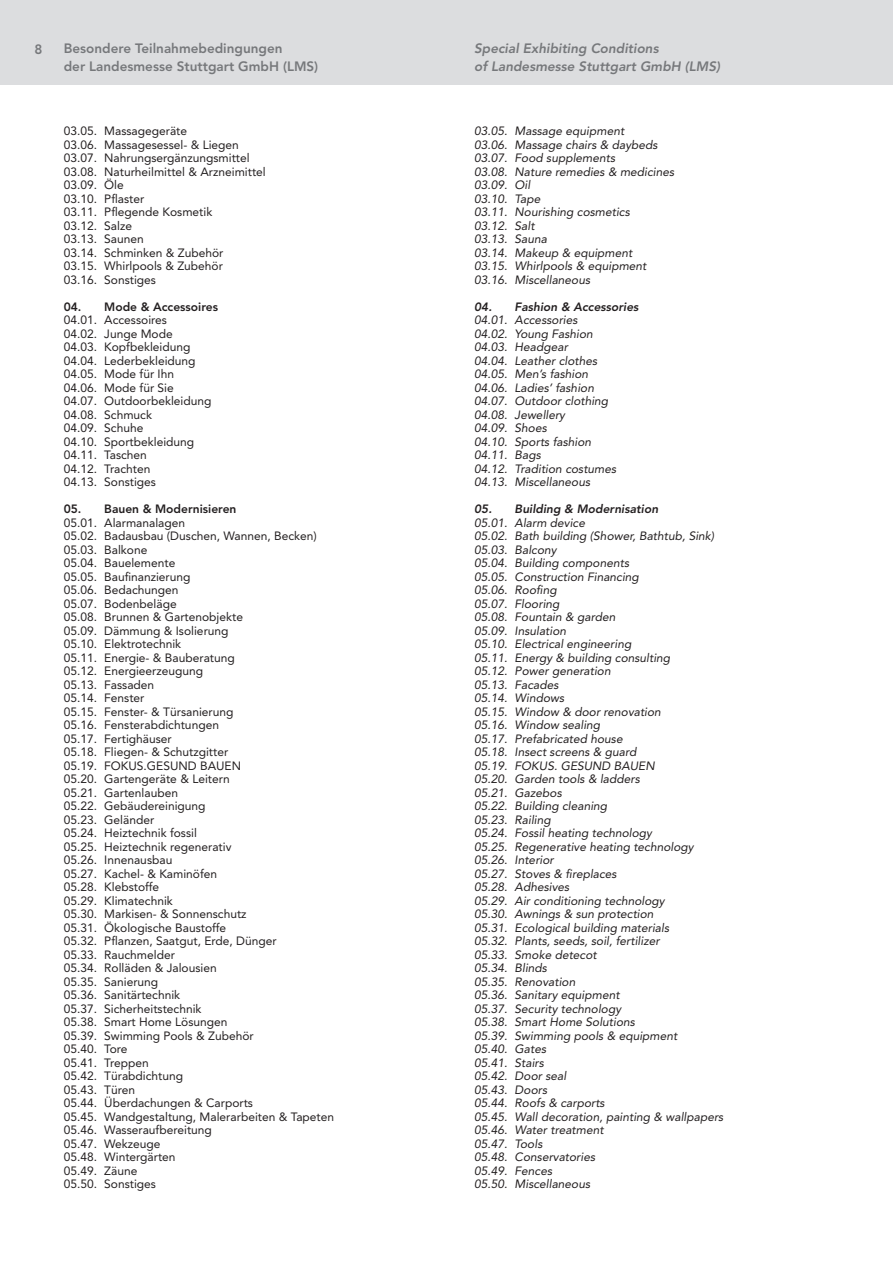
<style>
.page{position:relative;width:893px;height:1263px;background:#fff}
.page>*{position:absolute;margin:0;border:0;box-sizing:border-box;transform-origin:0 0}
.t1{font:800 13.5px/18px "Avenir";color:#76787b}
.t2{font:italic 800 13.5px/18px "Avenir";color:#76787b}
.t3{font:italic 12px/13.5px "Avenir";color:#231f20}
.t4{font:12px/13.5px "Avenir";color:#231f20}
.t5{font:italic 800 12px "Avenir";color:#231f20}
.t6{font:800 12px "Avenir";color:#231f20}
</style>
<div class="page">
<div style="left:0;top:0;width:893px;height:85px;background:#dcdddf"></div>
<p class="t1" style="left:35px;top:40px;width:9px">8</p>
<p class="t1" style="left:64px;top:39px;width:256px">Besondere Teilnahmebedingungen<br>der Landesmesse Stuttgart GmbH (LMS)</p>
<p class="t2" style="left:474px;top:39px;width:247px">Special Exhibiting Conditions<br>of Landesmesse Stuttgart GmbH (LMS)</p>
<p class="t4" style="left:64px;top:124px;width:204px">03.05. Massagegeräte<br>03.06. Massagesessel- &amp; Liegen<br>03.07. Nahrungsergänzungsmittel<br>03.08. Naturheilmittel &amp; Arzneimittel<br>03.09. Öle<br>03.10. Pflaster<br>03.11. Pflegende Kosmetik<br>03.12. Salze<br>03.13. Saunen<br>03.14. Schminken &amp; Zubehör<br>03.15. Whirlpools &amp; Zubehör<br>03.16. Sonstiges</p>
<p class="t6" style="left:64px;top:299px;width:156px">04. Mode &amp; Accessoires</p>
<p class="t4" style="left:64px;top:313px;width:149px">04.01. Accessoires<br>04.02. Junge Mode<br>04.03. Kopfbekleidung<br>04.04. Lederbekleidung<br>04.05. Mode für Ihn<br>04.06. Mode für Sie<br>04.07. Outdoorbekleidung<br>04.08. Schmuck<br>04.09. Schuhe<br>04.10. Sportbekleidung<br>04.11. Taschen<br>04.12. Trachten<br>04.13. Sonstiges</p>
<p class="t6" style="left:64px;top:502px;width:174px">05. Bauen &amp; Modernisieren</p>
<p class="t4" style="left:64px;top:516px;width:272px">05.01. Alarmanalagen<br>05.02. Badausbau (Duschen, Wannen, Becken)<br>05.03. Balkone<br>05.04. Bauelemente<br>05.05. Baufinanzierung<br>05.06. Bedachungen<br>05.07. Bodenbeläge<br>05.08. Brunnen &amp; Gartenobjekte<br>05.09. Dämmung &amp; Isolierung<br>05.10. Elektrotechnik<br>05.11. Energie- &amp; Bauberatung<br>05.12. Energieerzeugung<br>05.13. Fassaden<br>05.14. Fenster<br>05.15. Fenster- &amp; Türsanierung<br>05.16. Fensterabdichtungen<br>05.17. Fertighäuser<br>05.18. Fliegen- &amp; Schutzgitter<br>05.19. FOKUS.GESUND BAUEN<br>05.20. Gartengeräte &amp; Leitern<br>05.21. Gartenlauben<br>05.22. Gebäudereinigung<br>05.23. Geländer<br>05.24. Heiztechnik fossil<br>05.25. Heiztechnik regenerativ<br>05.26. Innenausbau<br>05.27. Kachel- &amp; Kaminöfen<br>05.28. Klebstoffe<br>05.29. Klimatechnik<br>05.30. Markisen- &amp; Sonnenschutz<br>05.31. Ökologische Baustoffe<br>05.32. Pflanzen, Saatgut, Erde, Dünger<br>05.33. Rauchmelder<br>05.34. Rolläden &amp; Jalousien<br>05.35. Sanierung<br>05.36. Sanitärtechnik<br>05.37. Sicherheitstechnik<br>05.38. Smart Home Lösungen<br>05.39. Swimming Pools &amp; Zubehör<br>05.40. Tore<br>05.41. Treppen<br>05.42. Türabdichtung<br>05.43. Türen<br>05.44. Überdachungen &amp; Carports<br>05.45. Wandgestaltung, Malerarbeiten &amp; Tapeten<br>05.46. Wasseraufbereitung<br>05.47. Wekzeuge<br>05.48. Wintergärten<br>05.49. Zäune<br>05.50. Sonstiges</p>
<p class="t3" style="left:474px;top:124px;width:202px">03.05. Massage equipment<br>03.06. Massage chairs &amp; daybeds<br>03.07. Food supplements<br>03.08. Nature remedies &amp; medicines<br>03.09. Oil<br>03.10. Tape<br>03.11. Nourishing cosmetics<br>03.12. Salt<br>03.13. Sauna<br>03.14. Makeup &amp; equipment<br>03.15. Whirlpools &amp; equipment<br>03.16. Miscellaneous</p>
<p class="t5" style="left:474px;top:299px;width:166px">04. Fashion &amp; Accessories</p>
<p class="t3" style="left:474px;top:313px;width:144px">04.01. Accessories<br>04.02. Young Fashion<br>04.03. Headgear<br>04.04. Leather clothes<br>04.05. Men’s fashion<br>04.06. Ladies’ fashion<br>04.07. Outdoor clothing<br>04.08. Jewellery<br>04.09. Shoes<br>04.10. Sports fashion<br>04.11. Bags<br>04.12. Tradition costumes<br>04.13. Miscellaneous</p>
<p class="t5" style="left:474px;top:502px;width:186px">05. Building &amp; Modernisation</p>
<p class="t3" style="left:474px;top:516px;width:251px">05.01. Alarm device<br>05.02. Bath building (Shower, Bathtub, Sink)<br>05.03. Balcony<br>05.04. Building components<br>05.05. Construction Financing<br>05.06. Roofing<br>05.07. Flooring<br>05.08. Fountain &amp; garden<br>05.09. Insulation<br>05.10. Electrical engineering<br>05.11. Energy &amp; building consulting<br>05.12. Power generation<br>05.13. Facades<br>05.14. Windows<br>05.15. Window &amp; door renovation<br>05.16. Window sealing<br>05.17. Prefabricated house<br>05.18. Insect screens &amp; guard<br>05.19. FOKUS. GESUND BAUEN<br>05.20. Garden tools &amp; ladders<br>05.21. Gazebos<br>05.22. Building cleaning<br>05.23. Railing<br>05.24. Fossil heating technology<br>05.25. Regenerative heating technology<br>05.26. Interior<br>05.27. Stoves &amp; fireplaces<br>05.28. Adhesives<br>05.29. Air conditioning technology<br>05.30. Awnings &amp; sun protection<br>05.31. Ecological building materials<br>05.32. Plants, seeds, soil, fertilizer<br>05.33. Smoke detecot<br>05.34. Blinds<br>05.35. Renovation<br>05.36. Sanitary equipment<br>05.37. Security technology<br>05.38. Smart Home Solutions<br>05.39. Swimming pools &amp; equipment<br>05.40. Gates<br>05.41. Stairs<br>05.42. Door seal<br>05.43. Doors<br>05.44. Roofs &amp; carports<br>05.45. Wall decoration, painting &amp; wallpapers<br>05.46. Water treatment<br>05.47. Tools<br>05.48. Conservatories<br>05.49. Fences<br>05.50. Miscellaneous</p>
</div>
